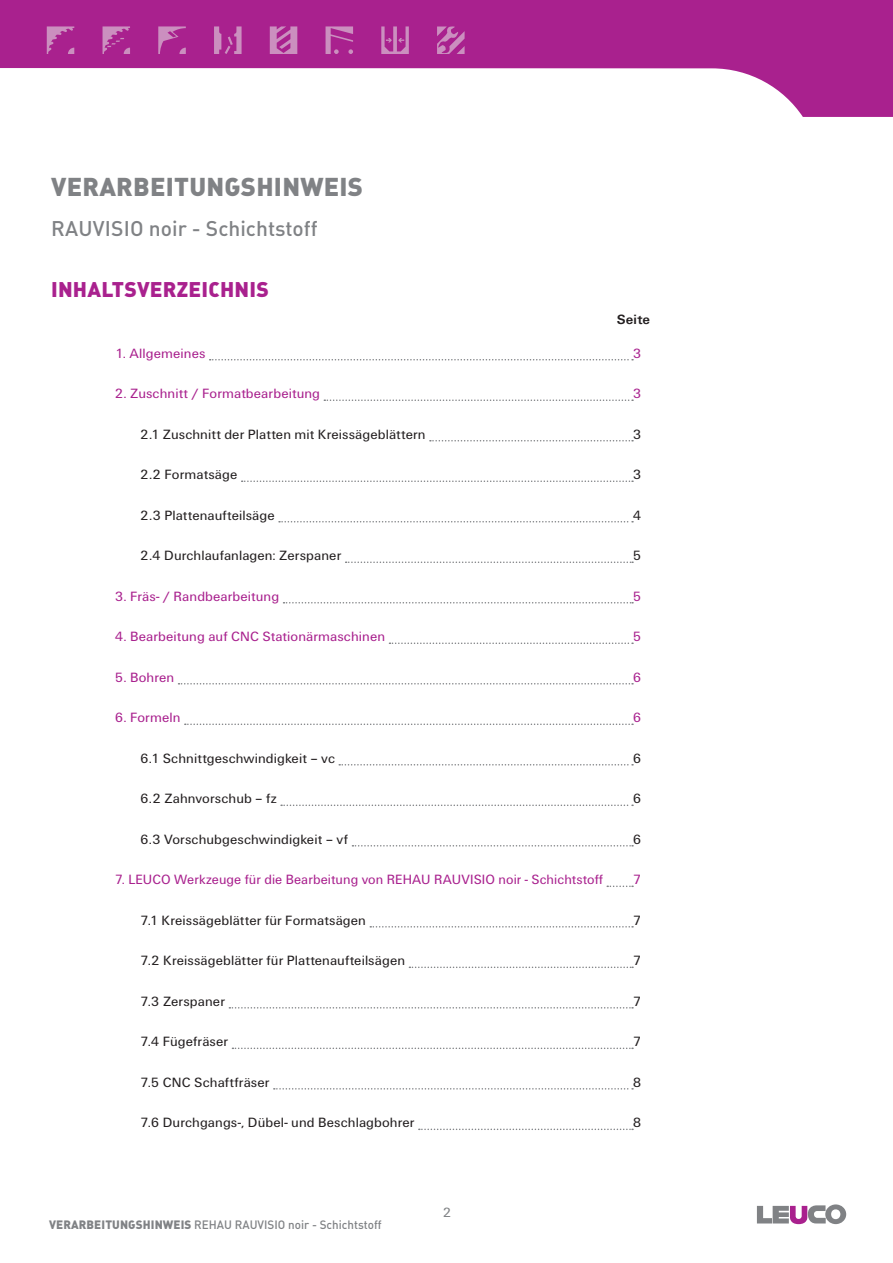
<style>
.page{position:relative;width:893px;height:1263px;background:#fff}
.page>*{position:absolute;margin:0;border:0;box-sizing:border-box;transform-origin:0 0}
.t1{font:900 25.5px "DIN Pro";letter-spacing:.01em;color:#808285}
.t2{font:500 21px "DIN Pro";color:#808285}
.t3{font:900 21px "DIN Pro";letter-spacing:.01em;color:#a9218e}
.t4{font:13.95px "LEUCO UN";letter-spacing:.01em;color:#231f20}
.t5{font:13.95px "LEUCO UN";letter-spacing:.01em;color:#a9218e}
.t6{font:700 13.95px "LEUCO UN";letter-spacing:.015em;color:#231f20}
.t7{font:13.95px "LEUCO UN";color:#808285}
.t8{font:500 12px "DIN Pro";color:#808285}
.s1{font-weight:900}
</style>
<div class="page">
<svg style="left:0;top:0;width:893px;height:117px;fill:#a9218e"></svg>
<svg style="left:326px;top:26px;width:27px;height:28px"></svg>
<svg style="left:214px;top:26px;width:28px;height:28px"></svg>
<svg style="left:47px;top:26px;width:27px;height:28px"></svg>
<svg style="left:103px;top:26px;width:27px;height:28px"></svg>
<svg style="left:437px;top:26px;width:28px;height:28px"></svg>
<svg style="left:158px;top:26px;width:28px;height:28px"></svg>
<svg style="left:270px;top:26px;width:27px;height:28px"></svg>
<svg style="left:381px;top:26px;width:28px;height:28px"></svg>
<svg style="left:757px;top:1204px;width:89px;height:20px"></svg>
<svg style="left:210px;top:359px;width:423px;height:1px"></svg>
<svg style="left:324px;top:399px;width:309px;height:2px"></svg>
<svg style="left:430px;top:440px;width:203px;height:1px"></svg>
<svg style="left:242px;top:480px;width:391px;height:2px"></svg>
<svg style="left:279px;top:521px;width:354px;height:1px"></svg>
<svg style="left:346px;top:561px;width:287px;height:2px"></svg>
<svg style="left:284px;top:602px;width:349px;height:1px"></svg>
<svg style="left:389px;top:642px;width:244px;height:2px"></svg>
<svg style="left:179px;top:683px;width:454px;height:1px"></svg>
<svg style="left:185px;top:723px;width:448px;height:2px"></svg>
<svg style="left:339px;top:764px;width:294px;height:1px"></svg>
<svg style="left:281px;top:804px;width:352px;height:2px"></svg>
<svg style="left:352px;top:845px;width:281px;height:1px"></svg>
<svg style="left:607px;top:885px;width:26px;height:2px"></svg>
<svg style="left:370px;top:926px;width:263px;height:1px"></svg>
<svg style="left:409px;top:966px;width:224px;height:2px"></svg>
<svg style="left:229px;top:1007px;width:404px;height:1px"></svg>
<svg style="left:232px;top:1047px;width:401px;height:2px"></svg>
<svg style="left:274px;top:1088px;width:359px;height:1px"></svg>
<svg style="left:419px;top:1128px;width:214px;height:2px"></svg>
<h1 class="t1" style="left:51px;top:169px;width:313px">VERARBEITUNGSHINWEIS</h1>
<h2 class="t2" style="left:51px;top:214px;width:268px">RAUVISIO noir - Schichtstoff</h2>
<h2 class="t3" style="left:51px;top:275px;width:219px">INHALTSVERZEICHNIS</h2>
<p class="t6" style="left:617px;top:312px;width:35px">Seite</p>
<p class="t5" style="left:115px;top:345px;width:92px">1. Allgemeines</p>
<p class="t5" style="left:633px;top:345px;width:10px">3</p>
<p class="t5" style="left:115px;top:386px;width:207px">2. Zuschnitt / Formatbearbeitung</p>
<p class="t5" style="left:633px;top:386px;width:10px">3</p>
<p class="t4" style="left:140px;top:426px;width:287px">2.1 Zuschnitt der Platten mit Kreissägeblättern</p>
<p class="t4" style="left:633px;top:426px;width:10px">3</p>
<p class="t4" style="left:140px;top:467px;width:99px">2.2 Formatsäge</p>
<p class="t4" style="left:633px;top:467px;width:10px">3</p>
<p class="t4" style="left:140px;top:507px;width:136px">2.3 Plattenaufteilsäge</p>
<p class="t4" style="left:633px;top:507px;width:10px">4</p>
<p class="t4" style="left:140px;top:548px;width:203px">2.4 Durchlaufanlagen: Zerspaner</p>
<p class="t4" style="left:633px;top:548px;width:10px">5</p>
<p class="t5" style="left:115px;top:588px;width:166px">3. Fräs- / Randbearbeitung</p>
<p class="t5" style="left:633px;top:588px;width:10px">5</p>
<p class="t5" style="left:115px;top:629px;width:272px">4. Bearbeitung auf CNC Stationärmaschinen</p>
<p class="t5" style="left:633px;top:629px;width:10px">5</p>
<p class="t5" style="left:115px;top:669px;width:61px">5. Bohren</p>
<p class="t5" style="left:633px;top:669px;width:10px">6</p>
<p class="t5" style="left:115px;top:710px;width:67px">6. Formeln</p>
<p class="t5" style="left:633px;top:710px;width:10px">6</p>
<p class="t4" style="left:140px;top:750px;width:196px">6.1 Schnittgeschwindigkeit – vc</p>
<p class="t4" style="left:633px;top:750px;width:10px">6</p>
<p class="t4" style="left:140px;top:791px;width:138px">6.2 Zahnvorschub – fz</p>
<p class="t4" style="left:633px;top:791px;width:10px">6</p>
<p class="t4" style="left:140px;top:831px;width:209px">6.3 Vorschubgeschwindigkeit – vf</p>
<p class="t4" style="left:633px;top:831px;width:10px">6</p>
<p class="t5" style="left:115px;top:872px;width:490px">7. LEUCO Werkzeuge für die Bearbeitung von REHAU RAUVISIO noir - Schichtstoff</p>
<p class="t5" style="left:633px;top:872px;width:10px">7</p>
<p class="t4" style="left:140px;top:912px;width:227px">7.1 Kreissägeblätter für Formatsägen</p>
<p class="t4" style="left:633px;top:912px;width:10px">7</p>
<p class="t4" style="left:140px;top:953px;width:266px">7.2 Kreissägeblätter für Plattenaufteilsägen</p>
<p class="t4" style="left:633px;top:953px;width:10px">7</p>
<p class="t4" style="left:140px;top:993px;width:86px">7.3 Zerspaner</p>
<p class="t4" style="left:633px;top:993px;width:10px">7</p>
<p class="t4" style="left:140px;top:1034px;width:89px">7.4 Fügefräser</p>
<p class="t4" style="left:633px;top:1034px;width:10px">7</p>
<p class="t4" style="left:140px;top:1074px;width:131px">7.5 CNC Schaftfräser</p>
<p class="t4" style="left:633px;top:1074px;width:10px">8</p>
<p class="t4" style="left:140px;top:1115px;width:276px">7.6 Durchgangs-, Dübel- und Beschlagbohrer</p>
<p class="t4" style="left:633px;top:1115px;width:10px">8</p>
<p class="t8" style="left:49px;top:1216px;width:334px"><span class="s1">VERARBEITUNGSHINWEIS</span> REHAU RAUVISIO noir - Schichtstoff</p>
<p class="t7" style="left:443px;top:1204px;width:10px">2</p>
</div>
